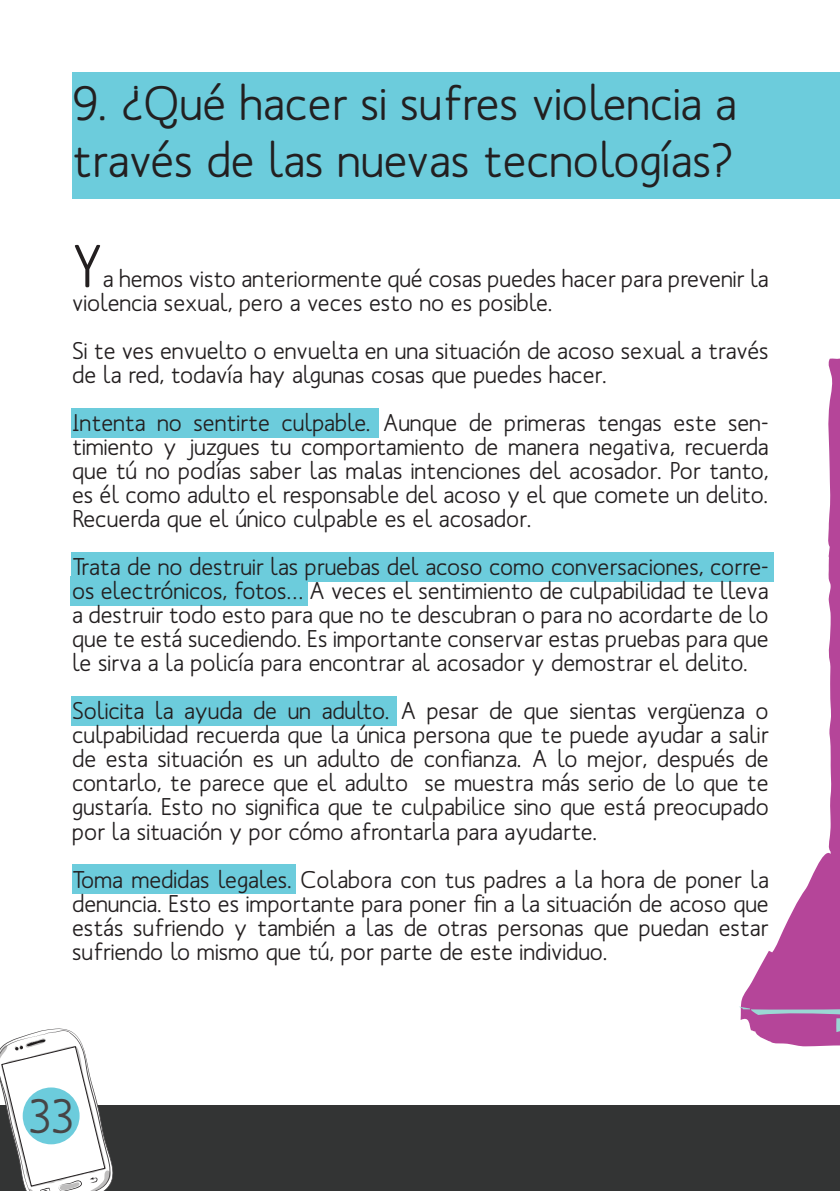
<style>
.page{position:relative;width:840px;height:1191px;background:#fff}
.page>*{position:absolute;margin:0;border:0;box-sizing:border-box;transform-origin:0 0}
.t1{font:500 60px "Mank Sans";color:#231f20}
.t2{font:500 48px/57.6px "Mank Sans";color:#231f20}
.t3{font:500 48px "Mank Sans";color:#474546}
.t4{font:500 24px/24px "Mank Sans";color:#231f20;text-align:justify}
</style>
<div class="page">
<div style="left:72px;top:864px;width:223px;height:29px;background:#6cccdc"></div>
<div style="left:71px;top:696px;width:325px;height:30px;background:#6cccdc"></div>
<div style="left:71px;top:576px;width:236px;height:30px;background:#6cccdc"></div>
<div style="left:71px;top:552px;width:702px;height:30px;background:#6cccdc"></div>
<div style="left:71px;top:408px;width:307px;height:30px;background:#6cccdc"></div>
<svg style="left:741px;top:358px;width:98px;height:689px"></svg>
<svg style="left:739px;top:1002px;width:100px;height:30px;background:#b564a7"></svg>
<div style="left:72px;top:72px;width:767px;height:126px;background:#6cccdc"></div>
<div style="left:0;top:1105px;width:839px;height:86px;background:#333434"></div>
<svg style="left:0;top:1028px;width:113px;height:163px"></svg>
<div style="left:23px;top:1087px;width:57px;height:57px;background:#6cccdc;border-radius:50%"></div>
<p class="t2" style="left:72px;top:73px;width:666px">9. ¿Qué hacer si sufres violencia a través de las nuevas tecnologías?</p>
<p class="t1" style="left:72px;top:228px;width:32px">Y</p>
<p class="t4" style="left:72px;top:266px;width:697px;text-indent:31px">a hemos visto anteriormente qué cosas puedes hacer para prevenir la violencia sexual, pero a veces esto no es posible.</p>
<p class="t4" style="left:72px;top:338px;width:697px">Si te ves envuelto o envuelta en una situación de acoso sexual a través de la red, todavía hay algunas cosas que puedes hacer.</p>
<p class="t4" style="left:72px;top:410px;width:697px">Intenta no sentirte culpable. Aunque de primeras tengas este sen&shy;timiento y juzgues tu comportamiento de manera negativa, recuerda que tú no podías saber las malas intenciones del acosador. Por tanto, es él como adulto el responsable del acoso y el que comete un delito.<br>Recuerda que el único culpable es el acosador.</p>
<p class="t4" style="left:72px;top:554px;width:697px">Trata de no destruir las pruebas del acoso como conversaciones, corre&shy;os electrónicos, fotos… A veces el sentimiento de culpabilidad te lleva a destruir todo esto para que no te descubran o para no acordarte de lo que te está sucediendo. Es importante conservar estas pruebas para que le sirva a la policía para encontrar al acosador y demostrar el delito.</p>
<p class="t4" style="left:72px;top:698px;width:697px">Solicita la ayuda de un adulto. A pesar de que sientas vergüenza o culpabilidad recuerda que la única persona que te puede ayudar a salir de esta situación es un adulto de confianza. A lo mejor, después de contarlo, te parece que el adulto se muestra más serio de lo que te gustaría. Esto no significa que te culpabilice sino que está preocupado por la situación y por cómo afrontarla para ayudarte.</p>
<p class="t4" style="left:72px;top:866px;width:697px">Toma medidas legales. Colabora con tus padres a la hora de poner la denuncia. Esto es importante para poner fin a la situación de acoso que estás sufriendo y también a las de otras personas que puedan estar sufriendo lo mismo que tú, por parte de este individuo.</p>
<p class="t3" style="left:28px;top:1085px;width:47px">33</p>
</div>
